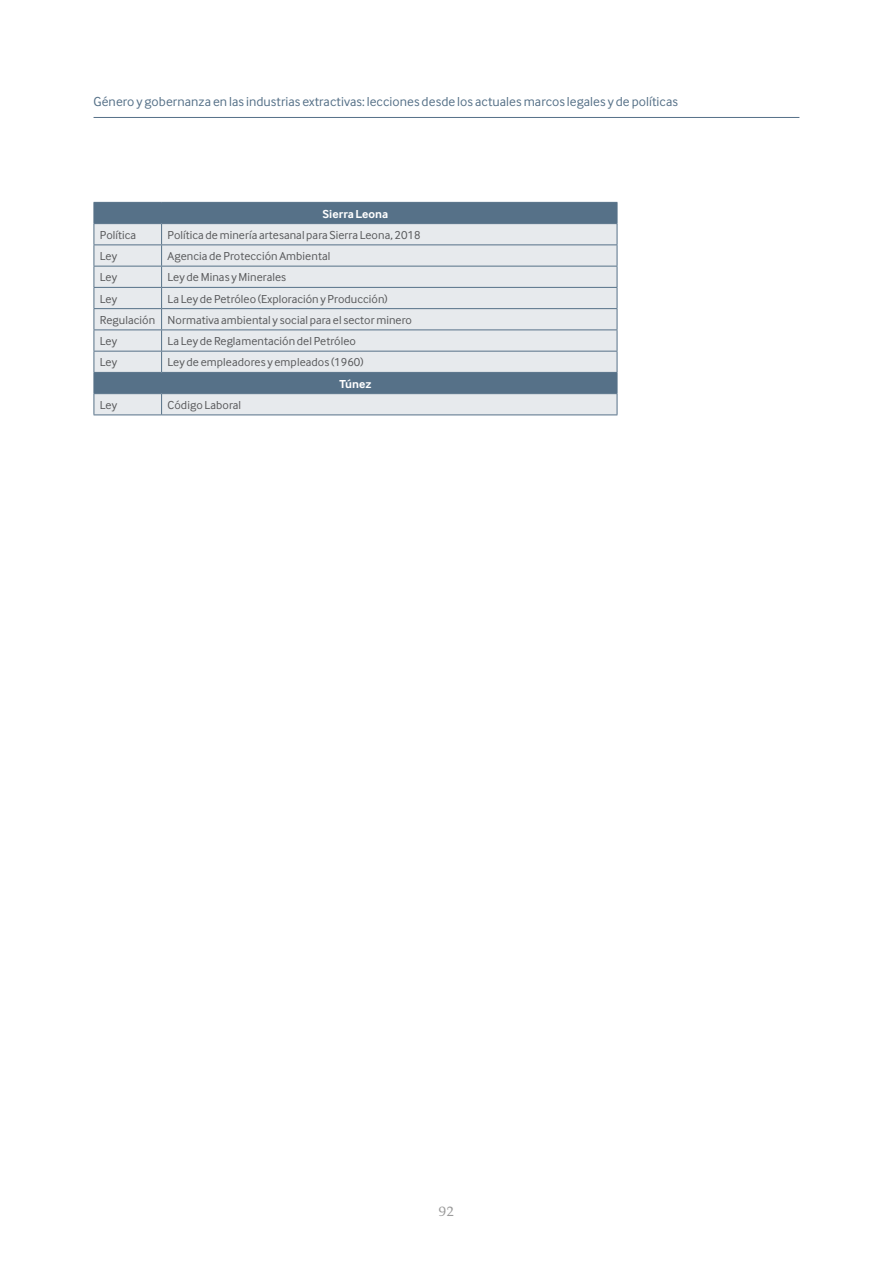
<style>
.page{position:relative;width:893px;height:1263px;background:#fff}
.page>*{position:absolute;margin:0;border:0;box-sizing:border-box;transform-origin:0 0}
.t1{font:13.5px "Inter Face";letter-spacing:.005em;color:#567188}
.t2{font:13.5px "DTL Documenta T";color:#9b9b9b}
.t3{font:12px/21.3px "Inter Face";letter-spacing:.005em;color:#58595b}
.t4{font:700 12px "Inter Face";letter-spacing:.005em;color:#fff}
</style>
<div class="page">
<hr style="left:94px;top:117px;width:705px;height:1px;background:#557088">
<div style="left:95px;top:203px;width:522px;height:20px;background:#567188"></div>
<svg style="left:95px;top:224px;width:522px;height:190px;background:#d5dbe0"></svg>
<hr style="left:94px;top:244px;width:68px;height:1px;background:#567188">
<hr style="left:162px;top:244px;width:455px;height:1px;background:#567188">
<hr style="left:94px;top:266px;width:68px;height:1px;background:#567188">
<hr style="left:162px;top:266px;width:455px;height:1px;background:#567188">
<hr style="left:94px;top:308px;width:68px;height:1px;background:#567188">
<hr style="left:162px;top:308px;width:455px;height:1px;background:#567188">
<hr style="left:94px;top:329px;width:68px;height:1px;background:#567188">
<hr style="left:162px;top:329px;width:455px;height:1px;background:#567188">
<hr style="left:94px;top:351px;width:68px;height:1px;background:#567188">
<hr style="left:162px;top:351px;width:455px;height:1px;background:#567188">
<svg style="left:161px;top:224px;width:1px;height:148px"></svg>
<svg style="left:161px;top:394px;width:1px;height:20px"></svg>
<hr style="left:94px;top:414px;width:68px;height:1px;background:#567188">
<hr style="left:162px;top:414px;width:455px;height:1px;background:#567188">
<hr style="left:94px;top:202px;width:68px;height:1px;background:#567188">
<hr style="left:162px;top:202px;width:455px;height:1px;background:#567188">
<hr style="left:94px;top:223px;width:68px;height:1px;background:#567188">
<hr style="left:162px;top:223px;width:455px;height:1px;background:#567188">
<hr style="left:94px;top:287px;width:68px;height:1px;background:#567188">
<hr style="left:162px;top:287px;width:455px;height:1px;background:#567188">
<hr style="left:94px;top:372px;width:68px;height:1px;background:#567188">
<svg style="left:94px;top:203px;width:1px;height:211px"></svg>
<hr style="left:162px;top:372px;width:455px;height:1px;background:#567188">
<svg style="left:617px;top:203px;width:1px;height:211px"></svg>
<hr style="left:94px;top:393px;width:68px;height:1px;background:#567188">
<hr style="left:162px;top:393px;width:455px;height:1px;background:#567188">
<p class="t1" style="left:94px;top:94px;width:586px">Género y gobernanza en las industrias extractivas: lecciones desde los actuales marcos legales y de políticas</p>
<p class="t4" style="left:323px;top:207px;width:67px">Sierra Leona</p>
<p class="t3" style="left:100px;top:225px;width:38px">Política</p>
<p class="t3" style="left:168px;top:225px;width:255px">Política de minería artesanal para Sierra Leona, 2018</p>
<p class="t3" style="left:100px;top:247px;width:19px">Ley</p>
<p class="t3" style="left:168px;top:247px;width:164px">Agencia de Protección Ambiental</p>
<p class="t3" style="left:100px;top:268px;width:19px">Ley</p>
<p class="t3" style="left:168px;top:268px;width:120px">Ley de Minas y Minerales</p>
<p class="t3" style="left:100px;top:289px;width:19px">Ley</p>
<p class="t3" style="left:100px;top:289px;width:314px;text-indent:68px">La Ley de Petróleo (Exploración y Producción)<br>Regulación Normativa ambiental y social para el sector minero<br>Ley</p>
<p class="t3" style="left:168px;top:332px;width:190px">La Ley de Reglamentación del Petróleo</p>
<p class="t3" style="left:100px;top:353px;width:19px">Ley</p>
<p class="t3" style="left:168px;top:353px;width:198px">Ley de empleadores y empleados (1960)</p>
<p class="t4" style="left:339px;top:377px;width:34px">Túnez</p>
<p class="t3" style="left:100px;top:395px;width:19px">Ley</p>
<p class="t3" style="left:168px;top:395px;width:75px">Código Laboral</p>
<p class="t2" style="left:438px;top:1203px;width:18px">92</p>
</div>
